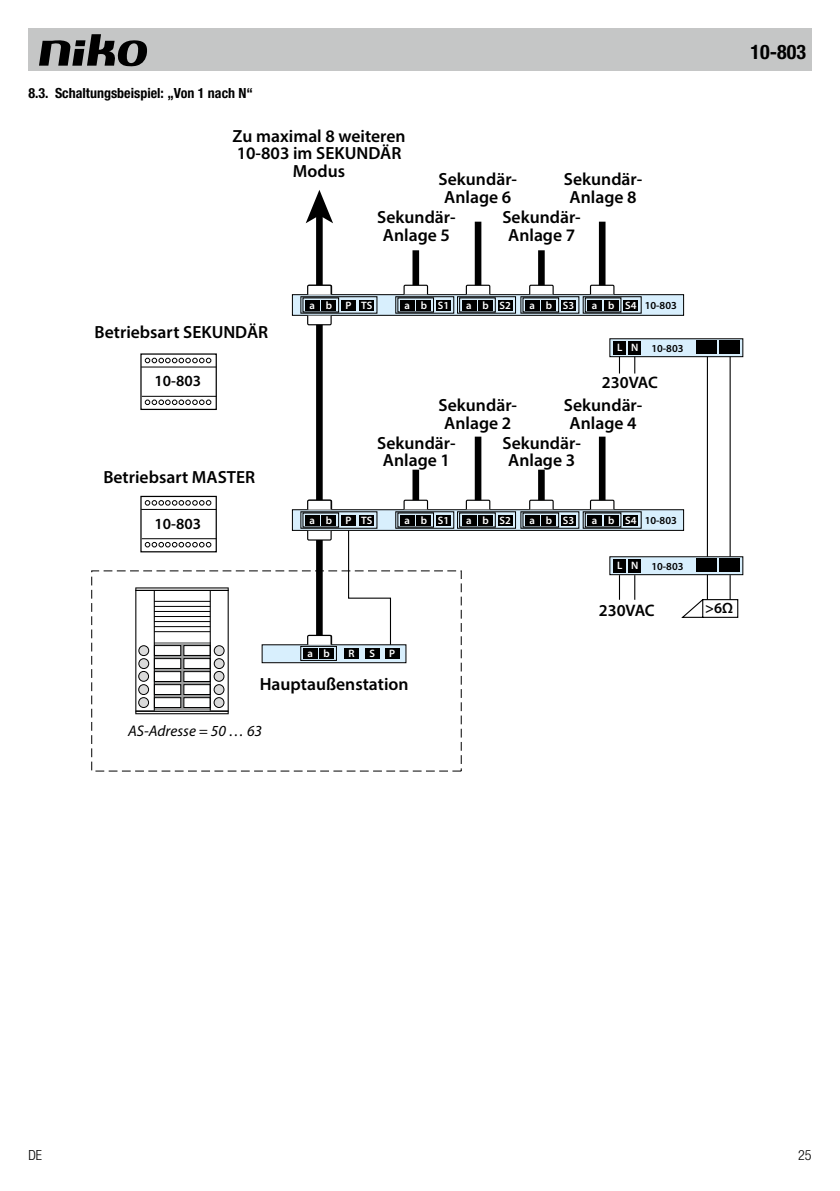
<style>
.page{position:relative;width:840px;height:1191px;background:#fff}
.page>*{position:absolute;margin:0;border:0;box-sizing:border-box;transform-origin:0 0}
.t1{font:700 condensed 20px "Helvetica Neue LT Pro";color:#000}
.t2{font:600 17.6px/17.6px "Myriad Pro";color:#000;text-align:center}
.t3{font:600 16.6px "Myriad Pro";color:#000}
.t4{font:600 15.6px "Myriad Pro";color:#000}
.t5{font:italic 15.4px "Myriad Pro";color:#000}
.t6{font:600 15px "Myriad Pro";color:#000}
.t7{font:700 condensed 14px "Helvetica Neue LT Pro";color:#000}
.t8{font:300 condensed 14px "Helvetica Neue LT Pro";color:#000}
.t9{font:600 10.8px "Myriad Pro";letter-spacing:.99em;color:#fff}
.t10{font:600 10.8px "Myriad Pro";color:#000}
.s1{color:#fff}
</style>
<div class="page">
<div style="left:28px;top:28px;width:783px;height:43px;background:#c5c6c6"></div>
<svg style="left:39px;top:34px;width:108px;height:32px"></svg>
<svg style="left:135px;top:591px;width:93px;height:119px"></svg>
<svg style="left:135px;top:587px;width:93px;height:4px"></svg>
<hr style="left:136px;top:588px;width:91px;height:2px;background:#000">
<svg style="left:135px;top:710px;width:93px;height:4px"></svg>
<hr style="left:136px;top:712px;width:91px;height:1px;background:#000">
<div style="left:154px;top:642px;width:57px;height:68px;background:#9c9d9d"></div>
<div style="left:154px;top:645px;width:27px;height:11px;background:#fff;border:1px solid #000"></div>
<div style="left:183px;top:645px;width:27px;height:11px;background:#fff;border:1px solid #000"></div>
<div style="left:154px;top:658px;width:27px;height:11px;background:#fff;border:1px solid #000"></div>
<div style="left:183px;top:658px;width:27px;height:11px;background:#fff;border:1px solid #000"></div>
<div style="left:154px;top:671px;width:27px;height:11px;background:#fff;border:1px solid #000"></div>
<div style="left:183px;top:671px;width:27px;height:11px;background:#fff;border:1px solid #000"></div>
<div style="left:154px;top:684px;width:27px;height:11px;background:#fff;border:1px solid #000"></div>
<div style="left:183px;top:684px;width:27px;height:11px;background:#fff;border:1px solid #000"></div>
<div style="left:154px;top:697px;width:27px;height:11px;background:#fff;border:1px solid #000"></div>
<div style="left:183px;top:697px;width:27px;height:11px;background:#fff;border:1px solid #000"></div>
<div style="left:139px;top:645px;width:10px;height:10px;background:#dadada;border-radius:50%"></div>
<div style="left:138px;top:645px;width:11px;height:11px;border:1px solid #000;border-radius:50%"></div>
<div style="left:139px;top:658px;width:10px;height:10px;background:#dadada;border-radius:50%"></div>
<div style="left:138px;top:658px;width:11px;height:11px;border:1px solid #000;border-radius:50%"></div>
<div style="left:139px;top:671px;width:9px;height:10px;background:#dadada;border-radius:50%"></div>
<div style="left:138px;top:671px;width:11px;height:10px;border:1px solid #000;border-radius:50%"></div>
<div style="left:139px;top:684px;width:9px;height:10px;background:#dadada;border-radius:50%"></div>
<div style="left:138px;top:684px;width:11px;height:11px;border:1px solid #000;border-radius:50%"></div>
<div style="left:139px;top:697px;width:9px;height:10px;background:#dadada;border-radius:50%"></div>
<div style="left:138px;top:697px;width:11px;height:11px;border:1px solid #000;border-radius:50%"></div>
<div style="left:214px;top:645px;width:10px;height:10px;background:#dadada;border-radius:50%"></div>
<div style="left:214px;top:645px;width:10px;height:11px;border:1px solid #000;border-radius:50%"></div>
<div style="left:214px;top:658px;width:10px;height:10px;background:#dadada;border-radius:50%"></div>
<div style="left:214px;top:658px;width:10px;height:11px;border:1px solid #000;border-radius:50%"></div>
<div style="left:214px;top:671px;width:10px;height:10px;background:#dadada;border-radius:50%"></div>
<div style="left:213px;top:671px;width:11px;height:10px;border:1px solid #000;border-radius:50%"></div>
<div style="left:214px;top:684px;width:10px;height:10px;background:#dadada;border-radius:50%"></div>
<div style="left:213px;top:684px;width:11px;height:11px;border:1px solid #000;border-radius:50%"></div>
<div style="left:214px;top:697px;width:10px;height:10px;background:#dadada;border-radius:50%"></div>
<div style="left:213px;top:697px;width:11px;height:11px;border:1px solid #000;border-radius:50%"></div>
<hr style="left:154px;top:590px;width:1px;height:121px;background:#000">
<hr style="left:209px;top:590px;width:2px;height:121px;background:#000">
<hr style="left:154px;top:601px;width:56px;height:1px;background:#000">
<hr style="left:154px;top:606px;width:56px;height:1px;background:#000">
<hr style="left:154px;top:611px;width:56px;height:1px;background:#000">
<hr style="left:154px;top:616px;width:56px;height:1px;background:#000">
<hr style="left:154px;top:621px;width:56px;height:1px;background:#000">
<hr style="left:154px;top:626px;width:56px;height:1px;background:#000">
<hr style="left:154px;top:631px;width:56px;height:1px;background:#000">
<div style="left:262px;top:644px;width:144px;height:19px;background:#d8effd;border:1px solid #000"></div>
<div style="left:302px;top:648px;width:15px;height:11px;background:#000"></div>
<div style="left:319px;top:648px;width:15px;height:11px;background:#000"></div>
<div style="left:344px;top:648px;width:15px;height:10px;background:#000"></div>
<div style="left:364px;top:648px;width:15px;height:10px;background:#000"></div>
<div style="left:384px;top:648px;width:15px;height:10px;background:#000"></div>
<div style="left:300px;top:646px;width:36px;height:14px;border:1px solid #000"></div>
<div style="left:718px;top:559px;width:21px;height:13px;background:#000"></div>
<div style="left:609px;top:339px;width:133px;height:18px;background:#d8effd"></div>
<div style="left:609px;top:338px;width:133px;height:19px;border:1px solid #000"></div>
<div style="left:612px;top:341px;width:13px;height:13px;background:#000"></div>
<div style="left:628px;top:341px;width:12px;height:13px;background:#000"></div>
<div style="left:696px;top:341px;width:20px;height:13px;background:#000"></div>
<div style="left:718px;top:341px;width:21px;height:13px;background:#000"></div>
<div style="left:292px;top:294px;width:391px;height:22px;background:#d8effd;border:1px solid #000"></div>
<div style="left:292px;top:509px;width:391px;height:22px;background:#d8effd;border:1px solid #000"></div>
<svg style="left:618px;top:357px;width:1px;height:16px"></svg>
<svg style="left:634px;top:357px;width:1px;height:16px"></svg>
<hr style="left:706px;top:357px;width:1px;height:199px;background:#000">
<hr style="left:729px;top:357px;width:1px;height:199px;background:#000">
<svg style="left:145px;top:358px;width:66px;height:5px"></svg>
<svg style="left:145px;top:400px;width:66px;height:5px"></svg>
<hr style="left:141px;top:367px;width:75px;height:1px;background:#000">
<hr style="left:142px;top:396px;width:74px;height:1px;background:#000">
<div style="left:140px;top:353px;width:77px;height:57px;border:1px solid #000"></div>
<svg style="left:145px;top:500px;width:66px;height:5px"></svg>
<svg style="left:145px;top:542px;width:66px;height:5px"></svg>
<hr style="left:141px;top:509px;width:75px;height:1px;background:#000">
<hr style="left:142px;top:538px;width:74px;height:1px;background:#000">
<div style="left:140px;top:496px;width:77px;height:56px;border:1px solid #000"></div>
<div style="left:412px;top:469px;width:7px;height:33px;background:#000"></div>
<div style="left:474px;top:436px;width:7px;height:66px;background:#000"></div>
<div style="left:316px;top:321px;width:6px;height:181px;background:#000"></div>
<div style="left:316px;top:213px;width:6px;height:74px;background:#000"></div>
<svg style="left:306px;top:190px;width:27px;height:33px"></svg>
<svg style="left:300px;top:284px;width:77px;height:42px"></svg>
<div style="left:538px;top:469px;width:6px;height:33px;background:#000"></div>
<div style="left:598px;top:436px;width:7px;height:66px;background:#000"></div>
<div style="left:412px;top:250px;width:7px;height:37px;background:#000"></div>
<div style="left:474px;top:222px;width:7px;height:65px;background:#000"></div>
<div style="left:538px;top:250px;width:6px;height:37px;background:#000"></div>
<div style="left:598px;top:222px;width:7px;height:65px;background:#000"></div>
<svg style="left:395px;top:284px;width:246px;height:30px"></svg>
<svg style="left:300px;top:499px;width:438px;height:147px"></svg>
<p class="t7" style="left:28px;top:84px;width:226px">8.3. Schaltungsbeispiel: „Von 1 nach N“</p>
<p class="t2" style="left:232px;top:127px;width:174px">Zu maximal 8 weiteren<br>10-803 im SEKUNDÄR<br>Modus</p>
<p class="t2" style="left:377px;top:208px;width:80px">Sekundär-<br>Anlage 5</p>
<p class="t2" style="left:502px;top:208px;width:80px">Sekundär-<br>Anlage 7</p>
<p class="t2" style="left:438px;top:170px;width:80px">Sekundär-<br>Anlage 6</p>
<p class="t2" style="left:563px;top:170px;width:80px">Sekundär-<br>Anlage 8</p>
<p class="t1" style="left:750px;top:40px;width:57px">10-803</p>
<p class="t2" style="left:95px;top:322px;width:175px">Betriebsart SEKUNDÄR</p>
<p class="t9" style="left:309px;top:298px;width:24px">a b</p>
<p class="t9" style="left:345px;top:298px;width:28px">P TS</p>
<p class="t9" style="left:404px;top:298px;width:46px">abS1</p>
<p class="t9" style="left:466px;top:298px;width:46px">abS2</p>
<p class="t9" style="left:529px;top:298px;width:46px">abS3</p>
<p class="t10" style="left:591px;top:298px;width:86px"><span class="s1">a b S4</span> 10-803</p>
<p class="t10" style="left:617px;top:341px;width:68px"><span class="s1">L N</span> 10-803</p>
<p class="t4" style="left:154px;top:371px;width:48px">10-803</p>
<p class="t3" style="left:601px;top:372px;width:57px">230VAC</p>
<p class="t2" style="left:103px;top:468px;width:153px">Betriebsart MASTER</p>
<p class="t4" style="left:154px;top:513px;width:48px">10-803</p>
<p class="t2" style="left:438px;top:396px;width:80px">Sekundär-<br>Anlage 2</p>
<p class="t2" style="left:563px;top:396px;width:80px">Sekundär-<br>Anlage 4</p>
<p class="t2" style="left:377px;top:433px;width:80px">Sekundär-<br>Anlage 1</p>
<p class="t2" style="left:502px;top:433px;width:80px">Sekundär-<br>Anlage 3</p>
<p class="t9" style="left:309px;top:513px;width:24px">a b</p>
<p class="t9" style="left:345px;top:513px;width:28px">P TS</p>
<p class="t9" style="left:404px;top:513px;width:46px">abS1</p>
<p class="t9" style="left:466px;top:513px;width:46px">abS2</p>
<p class="t9" style="left:529px;top:513px;width:46px">abS3</p>
<p class="t10" style="left:591px;top:513px;width:86px"><span class="s1">a b S4</span> 10-803</p>
<p class="t10" style="left:617px;top:559px;width:68px"><span class="s1">L N</span> 10-803</p>
<p class="t9" style="left:307px;top:646px;width:24px">a b</p>
<p class="t9" style="left:348px;top:647px;width:8px">R</p>
<p class="t9" style="left:369px;top:647px;width:7px">S</p>
<p class="t9" style="left:389px;top:647px;width:8px">P</p>
<p class="t3" style="left:598px;top:600px;width:57px">230VAC</p>
<p class="t6" style="left:704px;top:599px;width:29px">&gt;6Ω</p>
<p class="t2" style="left:259px;top:674px;width:150px">Hauptaußenstation</p>
<p class="t5" style="left:128px;top:721px;width:135px">AS-Adresse = 50 … 63</p>
<p class="t8" style="left:28px;top:1147px;width:15px">DE</p>
<p class="t8" style="left:797px;top:1147px;width:15px">25</p>
</div>
